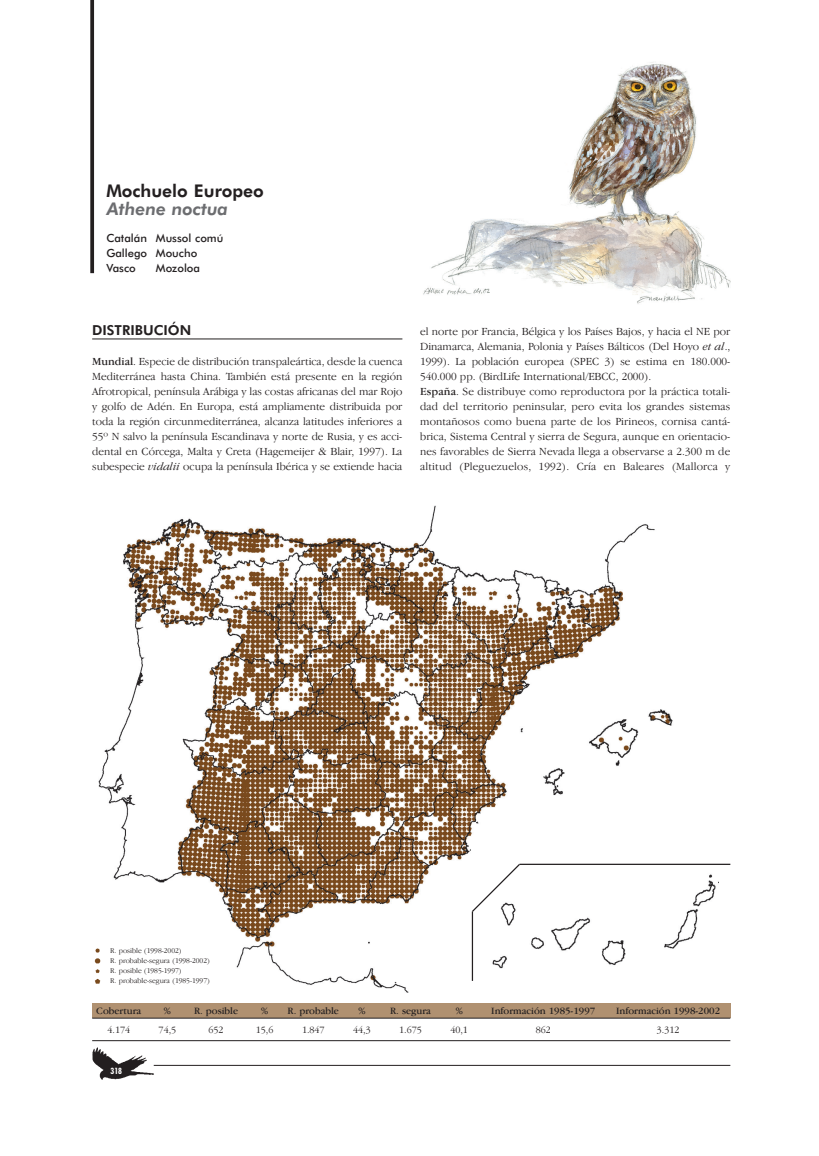
<style>
.page{position:relative;width:819px;height:1156px;background:#fff}
.page>*{position:absolute;margin:0;border:0;box-sizing:border-box;transform-origin:0 0}
.t1{font:800 17.5px "Futura BT";color:#231f20}
.t2{font:italic 800 17.5px "Futura BT";color:#6c6d70}
.t3{font:800 13.75px "Futura BT";color:#231f20}
.t4{font:300 11.25px/15px "Garamond IT Cby BT";letter-spacing:.01em;color:#231f20;text-align:justify}
.t5{font:500 11.25px/15px "Futura BT";color:#231f20}
.t6{font:10px "Garamond IT Cby BT";color:#231f20}
.t7{font:300 10px "Garamond IT Cby BT";color:#231f20}
.t8{font:700 condensed 8.75px "Futura BT";color:#fff}
.t9{font:300 7.5px/10px "Garamond IT Cby BT";color:#231f20}
.s1{font-weight:400}
.s2{font-style:italic}
</style>
<div class="page">
<img style="left:98px;top:505px;width:620px;height:487px">
<hr style="left:472px;top:911px;width:1px;height:69px;background:#231f20">
<svg style="left:470px;top:862px;width:51px;height:51px"></svg>
<hr style="left:519px;top:863px;width:211px;height:1px;background:#231f20">
<hr style="left:92px;top:338px;width:310px;height:1px;background:#231f20">
<img style="left:423px;top:62px;width:308px;height:242px">
<svg style="left:90px;top:0;width:4px;height:273px"></svg>
<div style="left:92px;top:1002px;width:638px;height:15px;background:#b09171"></div>
<hr style="left:92px;top:1017px;width:638px;height:1px;background:#231f20">
<hr style="left:92px;top:1040px;width:638px;height:1px;background:#231f20">
<img style="left:94px;top:945px;width:14px;height:40px">
<img style="left:92px;top:1047px;width:68px;height:33px">
<hr style="left:154px;top:1064px;width:576px;height:1px;background:#231f20">
<h1 class="t1" style="left:106px;top:184px;width:159px">Mochuelo Europeo</h1>
<h1 class="t2" style="left:106px;top:202px;width:123px">Athene noctua</h1>
<p class="t5" style="left:106px;top:232px;width:118px">Catalán Mussol comú<br>Gallego Moucho<br>Vasco</p>
<p class="t5" style="left:156px;top:262px;width:46px">Mozoloa</p>
<p class="t3" style="left:92px;top:324px;width:101px">DISTRIBUCIÓN</p>
<p class="t4" style="left:92px;top:355px;width:312px"><span class="s1">Mundial</span>. Especie de distribución transpaleártica, desde la cuenca Mediterránea hasta China. También está presente en la región Afrotropical, península Arábiga y las costas africanas del mar Rojo y golfo de Adén. En Europa, está ampliamente distribuida por toda la región circunmediterránea, alcanza latitudes inferiores a 55º N salvo la península Escandinava y norte de Rusia, y es acci&shy;dental en Córcega, Malta y Creta (Hagemeijer &amp; Blair, 1997). La subespecie <span class="s2">vidalii</span> ocupa la península Ibérica y se extiende hacia</p>
<p class="t4" style="left:420px;top:325px;width:312px;text-align:left">el norte por Francia, Bélgica y los Países Bajos, y hacia el NE por Dinamarca, Alemania, Polonia y Países Bálticos (Del Hoyo <span class="s2">et al</span>., 1999). La población europea (SPEC 3) se estima en 180.000- 540.000 pp. (BirdLife International/EBCC, 2000).<br><span class="s1">España</span>. Se distribuye como reproductora por la práctica totali&shy;dad del territorio peninsular, pero evita los grandes sistemas montañosos como buena parte de los Pirineos, cornisa cantá&shy;brica, Sistema Central y sierra de Segura, aunque en orientacio&shy;nes favorables de Sierra Nevada llega a observarse a 2.300 m de altitud (Pleguezuelos, 1992). Cría en Baleares (Mallorca y</p>
<p class="t9" style="left:110px;top:946px;width:101px">R. posible (1998-2002)<br>R. probable-segura (1998-2002)<br>R. posible (1985-1997)<br>R. probable-segura (1985-1997)</p>
<p class="t6" style="left:96px;top:1007px;width:46px">Cobertura</p>
<p class="t7" style="left:107px;top:1025px;width:24px">4.174</p>
<p class="t8" style="left:110px;top:1066px;width:13px">318</p>
<p class="t6" style="left:164px;top:1007px;width:9px">%</p>
<p class="t7" style="left:159px;top:1025px;width:19px">74,5</p>
<p class="t6" style="left:194px;top:1007px;width:46px">R. posible</p>
<p class="t7" style="left:208px;top:1025px;width:17px">652</p>
<p class="t6" style="left:261px;top:1007px;width:9px">%</p>
<p class="t7" style="left:256px;top:1025px;width:19px">15,6</p>
<p class="t6" style="left:287px;top:1007px;width:53px">R. probable</p>
<p class="t7" style="left:302px;top:1025px;width:24px">1.847</p>
<p class="t6" style="left:358px;top:1007px;width:9px">%</p>
<p class="t7" style="left:353px;top:1025px;width:19px">44,3</p>
<p class="t6" style="left:390px;top:1007px;width:42px">R. segura</p>
<p class="t7" style="left:399px;top:1025px;width:24px">1.675</p>
<p class="t6" style="left:455px;top:1007px;width:9px">%</p>
<p class="t7" style="left:450px;top:1025px;width:19px">40,1</p>
<p class="t6" style="left:491px;top:1007px;width:105px">Información 1985-1997</p>
<p class="t7" style="left:535px;top:1025px;width:17px">862</p>
<p class="t6" style="left:616px;top:1007px;width:105px">Información 1998-2002</p>
<p class="t7" style="left:656px;top:1025px;width:24px">3.312</p>
</div>
